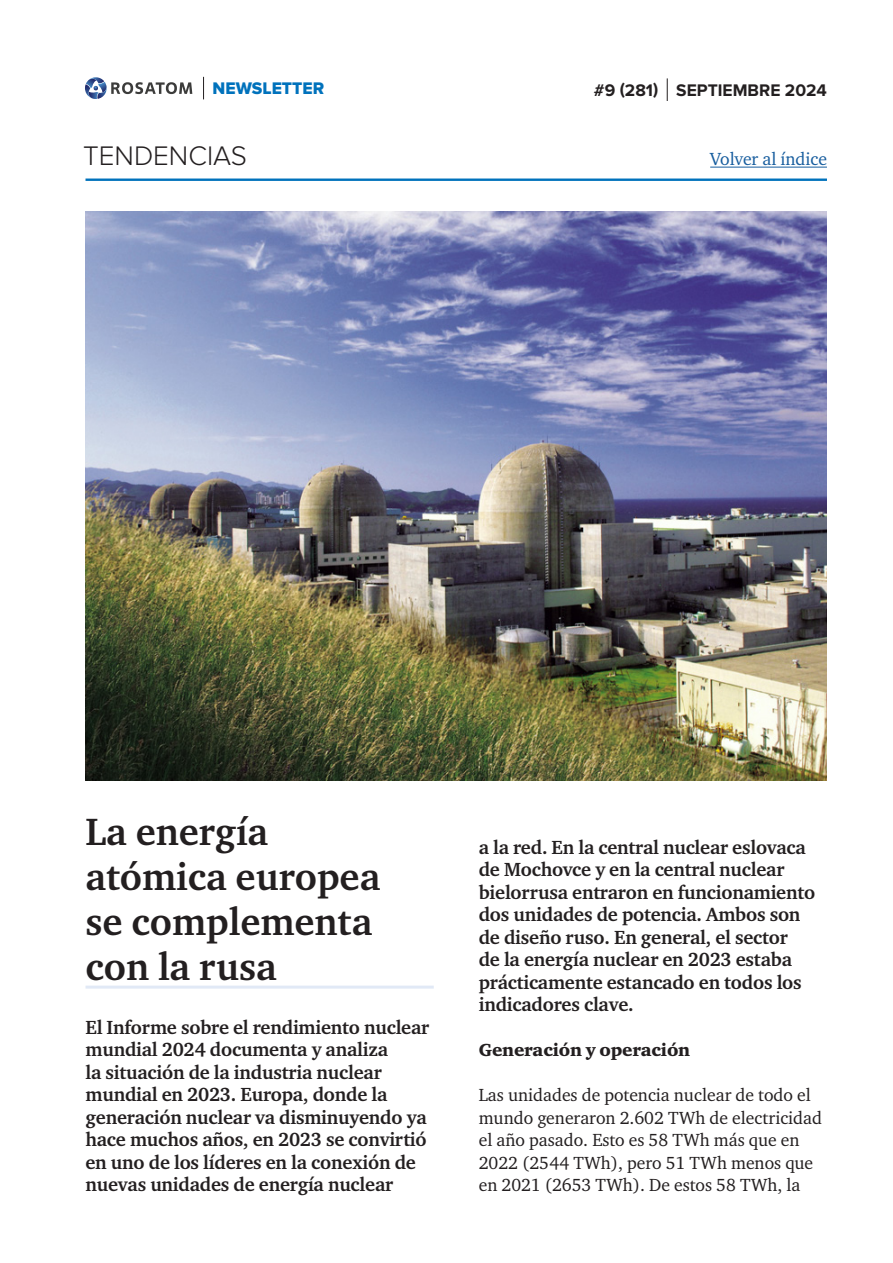
<style>
.page{position:relative;width:893px;height:1263px;background:#fff}
.page>*{position:absolute;margin:0;border:0;box-sizing:border-box;transform-origin:0 0}
.t1{font:700 39px/45px "Charter ITC";color:#231f20}
.t2{font:300 27.9px "Proxima Nova";color:#231f20}
.lead{font:700 19.5px/22.5px "Charter ITC";letter-spacing:-.01em;color:#231f20}
.main_text{font:18px/22.5px "Charter ITC";color:#231f20}
.subtitle{font:18px "Charter Black ITC";letter-spacing:-.01em;color:#231f20}
.t3{font:18px "Charter ITC";color:#175d9e}
.t4{font:700 17.4px "Proxima Nova";color:#231f20}
.t5{font:17.4px "Proxima Nova Extrabld";color:#0072bc}
</style>
<div class="page">
<hr style="left:86px;top:179px;width:741px;height:2px;background:#0072bc">
<svg style="left:203px;top:77px;width:1px;height:22px"></svg>
<svg style="left:85px;top:77px;width:107px;height:22px"></svg>
<hr style="left:710px;top:167px;width:117px;height:1px;background:#175d9e">
<svg style="left:667px;top:78px;width:1px;height:23px"></svg>
<hr style="left:86px;top:986px;width:348px;height:3px;background:#e1e9f6">
<img style="left:86px;top:212px;width:741px;height:568px">
<p class="t5" style="left:213px;top:78px;width:113px">NEWSLETTER</p>
<h2 class="t2" style="left:83px;top:140px;width:165px">TENDENCIAS</h2>
<p class="t4" style="left:594px;top:80px;width:234px">#9 (281) SEPTIEMBRE 2024</p>
<p class="t3" style="left:710px;top:148px;width:118px">Volver al índice</p>
<p class="t1" style="left:86px;top:810px;width:296px">La energía atómica europea se complementa con la rusa</p>
<p class="lead" style="left:86px;top:1016px;width:345px">El Informe sobre el rendimiento nuclear mundial 2024 documenta y analiza<br>la situación de la industria nuclear mundial en 2023. Europa, donde la generación nuclear va disminuyendo ya hace muchos años, en 2023 se convirtió en uno de los líderes en la conexión de nuevas unidades de energía nuclear</p>
<p class="lead" style="left:479px;top:836px;width:338px">a la red. En la central nuclear eslovaca de Mochovce y en la central nuclear bielorrusa entraron en funcionamiento dos unidades de potencia. Ambos son de diseño ruso. En general, el sector<br>de la energía nuclear en 2023 estaba prácticamente estancado en todos los indicadores clave.</p>
<p class="subtitle" style="left:479px;top:1039px;width:213px">Generación y operación</p>
<p class="main_text" style="left:479px;top:1084px;width:345px">Las unidades de potencia nuclear de todo el mundo generaron 2.602 TWh de electricidad el año pasado. Esto es 58 TWh más que en 2022 (2544 TWh), pero 51 TWh menos que en 2021 (2653 TWh). De estos 58 TWh, la</p>
</div>
